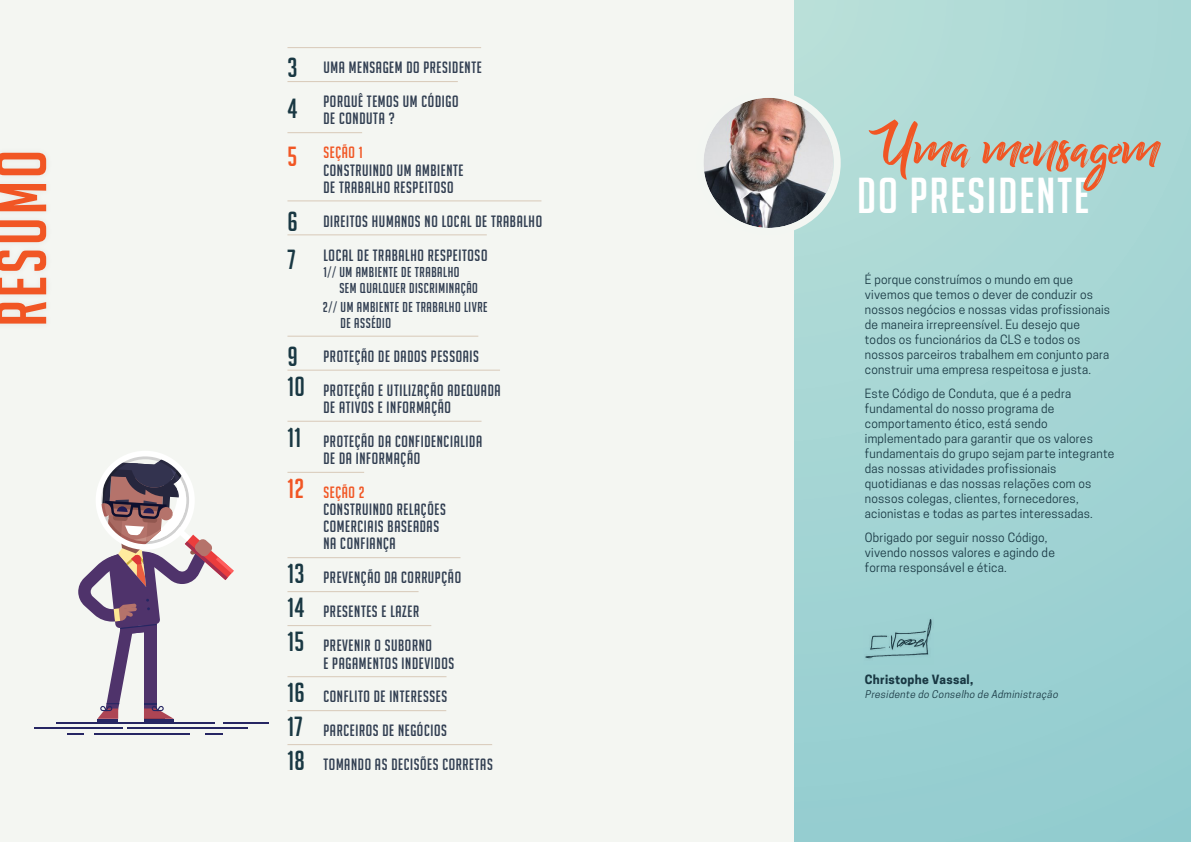
<style>
.page{position:relative;width:1191px;height:842px;background:#f4f6f2}
.page>*{position:absolute;margin:0;border:0;box-sizing:border-box;transform-origin:0 0}
.t1{font:69.9px "Big Noodle Titling";letter-spacing:.04em;color:#f15624}
.t2{font:63.7px "Billy Ohio";letter-spacing:-.01em;color:#f15624}
.t3{font:49.2px "Big Noodle Titling";letter-spacing:.04em;color:#fff}
.t4{font:16px/17.1px "Big Noodle Titling";letter-spacing:.04em;color:#323f52}
.t5{font:14px/16.1px "Big Noodle Titling";letter-spacing:.04em;color:#323f52}
.t6{font:12px/15px "Cooper Hewitt";letter-spacing:.02em;color:#193843}
.t7{font:700 12px "Cooper Hewitt";letter-spacing:.025em;color:#193843}
.t8{font:italic 10px "Cooper Hewitt";color:#193843}
.s1{font-size:27px;color:#193843}
.s2{font-size:27px;color:#f15624}
.s3{color:#f15624}
</style>
<div class="page">
<div style="left:794px;top:0;width:397px;height:842px;background:linear-gradient(to bottom,#b4ddd8,#94cdd0)"></div>
<div style="left:0;top:146px;width:53px;height:184px;background:#eff0ed"></div>
<hr style="left:287px;top:47px;width:194px;height:1px;background:#d8c9b8">
<hr style="left:287px;top:81px;width:171px;height:1px;background:#d8c9b8">
<hr style="left:287px;top:132px;width:75px;height:1px;background:#d8c9b8">
<hr style="left:287px;top:201px;width:254px;height:1px;background:#d8c9b8">
<hr style="left:287px;top:235px;width:200px;height:1px;background:#d8c9b8">
<hr style="left:287px;top:336px;width:191px;height:1px;background:#d8c9b8">
<hr style="left:287px;top:370px;width:213px;height:1px;background:#d8c9b8">
<hr style="left:287px;top:421px;width:194px;height:1px;background:#d8c9b8">
<hr style="left:287px;top:472px;width:77px;height:1px;background:#d8c9b8">
<hr style="left:287px;top:557px;width:173px;height:1px;background:#d8c9b8">
<hr style="left:287px;top:591px;width:131px;height:1px;background:#d8c9b8">
<hr style="left:287px;top:625px;width:144px;height:1px;background:#d8c9b8">
<hr style="left:287px;top:676px;width:159px;height:1px;background:#d8c9b8">
<hr style="left:287px;top:710px;width:159px;height:1px;background:#d8c9b8">
<hr style="left:287px;top:744px;width:205px;height:1px;background:#d8c9b8">
<img style="left:865px;top:615px;width:68px;height:50px">
<hr style="left:56px;top:723px;width:158px;height:1px;background:#262663">
<hr style="left:223px;top:723px;width:46px;height:1px;background:#262663">
<hr style="left:34px;top:728px;width:89px;height:1px;background:#262663">
<hr style="left:127px;top:728px;width:120px;height:1px;background:#262663">
<svg style="left:68px;top:733px;width:16px;height:1px"></svg>
<hr style="left:94px;top:733px;width:96px;height:1px;background:#262663">
<svg style="left:206px;top:733px;width:17px;height:1px"></svg>
<hr style="left:144px;top:719px;width:30px;height:4px;background:#262663">
<hr style="left:97px;top:719px;width:21px;height:4px;background:#262663">
<svg style="left:78px;top:451px;width:156px;height:268px"></svg>
<img style="left:703px;top:98px;width:130px;height:130px;border-radius:65px">
<div style="left:696px;top:91px;width:144px;height:144px;border:7px solid #f3f6f2;border-radius:50%"></div>
<p class="t1" style="left:-16px;top:327px;width:178px;rotate:-90deg">RESUMO</p>
<p class="t4" style="left:287px;top:59px;width:196px"><span class="s1">3</span> UMA MENSAGEM DO PRESIDENTE</p>
<p class="t4" style="left:323px;top:93px;width:136px;text-indent:-36px"><span class="s1">4</span> PORQUÊ TEMOS UM CÓDIGO<br>DE CONDUTA ?</p>
<p class="t4" style="left:323px;top:144px;width:141px;text-indent:-36px"><span class="s2">5</span> <span class="s3">SEÇÃO 1<br></span>CONSTRUINDO UM AMBIENTE<br>DE TRABALHO RESPEITOSO</p>
<p class="t4" style="left:287px;top:212px;width:256px"><span class="s1">6</span> DIREITOS HUMANOS NO LOCAL DE TRABALHO</p>
<p class="t4" style="left:287px;top:246px;width:201px"><span class="s1">7</span> LOCAL DE TRABALHO RESPEITOSO</p>
<p class="t5" style="left:339px;top:264px;width:140px;text-indent:-16px">1// UM AMBIENTE DE TRABALHO<br>SEM QUALQUER DISCRIMINAÇÃO</p>
<p class="t5" style="left:340px;top:299px;width:148px;text-indent:-18px">2// UM AMBIENTE DE TRABALHO LIVRE<br>DE ASSÉDIO</p>
<p class="t4" style="left:287px;top:348px;width:193px"><span class="s1">9</span> PROTEÇÃO DE DADOS PESSOAIS</p>
<p class="t4" style="left:323px;top:382px;width:179px;text-indent:-36px"><span class="s1">10</span> PROTEÇÃO E UTILIZAÇÃO ADEQUADA<br>DE ATIVOS E INFORMAÇÃO</p>
<p class="t4" style="left:323px;top:433px;width:160px;text-indent:-36px"><span class="s1">11</span> PROTEÇÃO DA CONFIDENCIALIDA<br>DE DA INFORMAÇÃO</p>
<p class="t4" style="left:323px;top:484px;width:124px;text-indent:-36px"><span class="s2">12</span> <span class="s3">SEÇÃO 2<br></span>CONSTRUINDO RELAÇÕES<br>COMERCIAIS BASEADAS<br>NA CONFIANÇA</p>
<p class="t4" style="left:287px;top:569px;width:175px"><span class="s1">13</span> PREVENÇÃO DA CORRUPÇÃO</p>
<p class="t4" style="left:287px;top:603px;width:133px"><span class="s1">14</span> PRESENTES E LAZER</p>
<p class="t4" style="left:323px;top:637px;width:132px;text-indent:-36px"><span class="s1">15</span> PREVENIR O SUBORNO<br>E PAGAMENTOS INDEVIDOS</p>
<p class="t4" style="left:287px;top:688px;width:161px"><span class="s1">16</span> CONFLITO DE INTERESSES</p>
<p class="t4" style="left:287px;top:722px;width:161px"><span class="s1">17</span> PARCEIROS DE NEGÓCIOS</p>
<p class="t4" style="left:287px;top:756px;width:207px"><span class="s1">18</span> TOMANDO AS DECISÕES CORRETAS</p>
<p class="t2" style="left:868px;top:108px;width:292px">Uma mensagem</p>
<p class="t3" style="left:857px;top:169px;width:233px">DO PRESIDENTE</p>
<p class="t6" style="left:865px;top:272px;width:247px">É porque construímos o mundo em que vivemos que temos o dever de conduzir os nossos negócios e nossas vidas profissionais de maneira irrepreensível. Eu desejo que todos os funcionários da CLS e todos os nossos parceiros trabalhem em conjunto para construir uma empresa respeitosa e justa.</p>
<p class="t6" style="left:865px;top:386px;width:251px">Este Código de Conduta, que é a pedra fundamental do nosso programa de comportamento ético, está sendo implementado para garantir que os valores fundamentais do grupo sejam parte integrante das nossas atividades profissionais quotidianas e das nossas relações com os nossos colegas, clientes, fornecedores, acionistas e todas as partes interessadas.</p>
<p class="t6" style="left:865px;top:529px;width:191px">Obrigado por seguir nosso Código, vivendo nossos valores e agindo de forma responsável e ética.</p>
<p class="t7" style="left:865px;top:672px;width:110px">Christophe Vassal,</p>
<p class="t8" style="left:865px;top:689px;width:196px">Presidente do Conselho de Administração</p>
</div>
